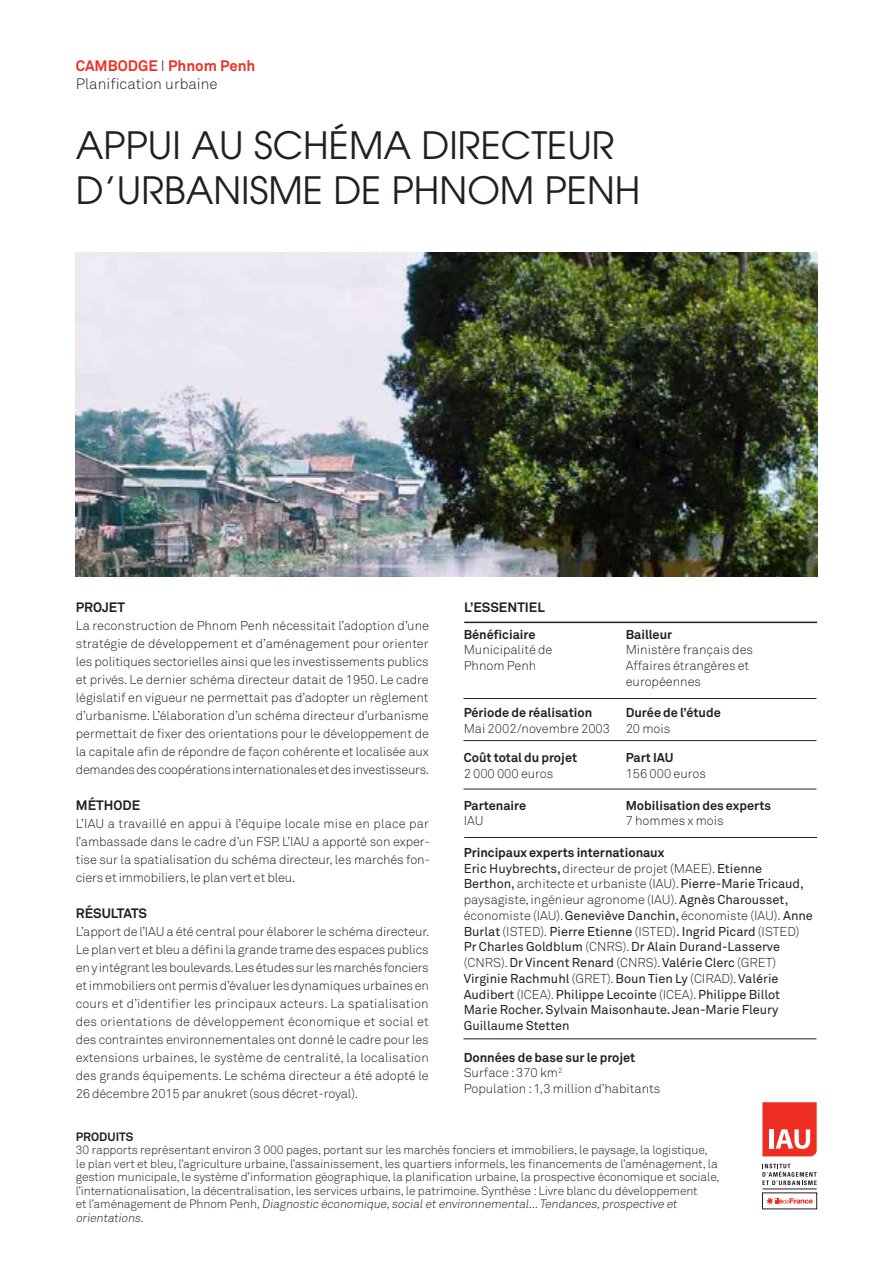
<style>
.page{position:relative;width:893px;height:1263px;background:#fff}
.page>*{position:absolute;margin:0;border:0;box-sizing:border-box;transform-origin:0 0}
.t1{font:37.5px/45px "Avant Garde";color:#231f20}
.t2{font:300 15px "Akkurat";color:#231f20}
.t3{font:700 15px "Akkurat";color:#ee2e22}
.inter1{font:700 13.5px "Akkurat";color:#231f20}
.texte_courant{font:300 12.75px/18px "Akkurat";color:#231f20;text-align:justify}
.texte_courant-2{font:12.75px/15.8px "Akkurat";color:#231f20}
.texte_courant-3{font:700 12.75px "Akkurat";color:#231f20}
.inter1-2{font:300 12px/13.5px "Akkurat";letter-spacing:-.01em;color:#231f20}
.inter1-3{font:700 12px "Akkurat";color:#231f20}
.s1{font-weight:300;color:#231f20}
.s2{font-weight:400}
.s3{font-weight:300}
</style>
<div class="page">
<svg style="left:762px;top:1164px;width:55px;height:21px"></svg>
<svg style="left:762px;top:1102px;width:55px;height:54px;background:#f05147"></svg>
<hr style="left:762px;top:1189px;width:55px;height:1px;background:#231f20">
<svg style="left:766px;top:1197px;width:47px;height:8px"></svg>
<img style="left:76px;top:252px;width:741px;height:324px">
<hr style="left:464px;top:622px;width:353px;height:1px;background:#231f20">
<hr style="left:463px;top:789px;width:353px;height:1px;background:#231f20">
<hr style="left:464px;top:837px;width:353px;height:1px;background:#231f20">
<hr style="left:463px;top:1038px;width:353px;height:1px;background:#231f20">
<hr style="left:463px;top:740px;width:353px;height:1px;background:#231f20">
<hr style="left:463px;top:698px;width:353px;height:1px;background:#231f20">
<p class="t3" style="left:76px;top:56px;width:181px">CAMBODGE <span class="s1">I</span> Phnom Penh</p>
<p class="t2" style="left:76px;top:75px;width:143px">Planification urbaine</p>
<p class="t1" style="left:76px;top:123px;width:566px">APPUI AU SCHÉMA DIRECTEUR<br>D’URBANISME DE PHNOM PENH</p>
<p class="inter1" style="left:76px;top:599px;width:51px">PROJET</p>
<p class="texte_courant" style="left:76px;top:617px;width:355px">La reconstruction de Phnom Penh nécessitait l’adoption d’une stratégie de développement et d’aménagement pour orienter les politiques sectorielles ainsi que les investissements publics et privés. Le dernier schéma directeur datait de 1950. Le cadre législatif en vigueur ne permettait pas d’adopter un règlement d’urbanisme. L’élaboration d’un schéma directeur d’urbanisme permettait de fixer des orientations pour le développement de la capitale afin de répondre de façon cohérente et localisée aux demandes des coopérations internationales et des investisseurs.</p>
<p class="inter1" style="left:76px;top:797px;width:66px">MÉTHODE</p>
<p class="texte_courant" style="left:76px;top:815px;width:356px">L’IAU a travaillé en appui à l’équipe locale mise en place par l’ambassade dans le cadre d’un FSP. L’IAU a apporté son exper&shy;tise sur la spatialisation du schéma directeur, les marchés fon&shy;ciers et immobiliers, le plan vert et bleu.</p>
<p class="inter1" style="left:76px;top:905px;width:73px">RÉSULTATS</p>
<p class="texte_courant" style="left:76px;top:923px;width:355px">L’apport de l’IAU a été central pour élaborer le schéma directeur.<br>Le plan vert et bleu a défini la grande trame des espaces publics en y intégrant les boulevards. Les études sur les marchés fonciers et immobiliers ont permis d’évaluer les dynamiques urbaines en cours et d’identifier les principaux acteurs. La spatialisation des orientations de développement économique et social et des contraintes environnementales ont donné le cadre pour les extensions urbaines, le système de centralité, la localisation des grands équipements. Le schéma directeur a été adopté le 26 décembre 2015 par anukret (sous décret-royal).</p>
<p class="inter1" style="left:464px;top:599px;width:82px">L’ESSENTIEL</p>
<p class="texte_courant-3" style="left:464px;top:626px;width:73px">Bénéficiaire</p>
<p class="texte_courant-3" style="left:626px;top:626px;width:48px">Bailleur</p>
<p class="texte_courant" style="left:464px;top:641px;width:90px">Municipalité de</p>
<p class="texte_courant" style="left:626px;top:641px;width:129px">Ministère français des</p>
<p class="texte_courant" style="left:464px;top:657px;width:74px">Phnom Penh</p>
<p class="texte_courant" style="left:626px;top:658px;width:125px;line-height:15.8px">Affaires étrangères et européennes</p>
<p class="texte_courant-3" style="left:464px;top:705px;width:130px">Période de réalisation</p>
<p class="texte_courant-3" style="left:626px;top:705px;width:97px">Durée de l’étude</p>
<p class="texte_courant" style="left:464px;top:720px;width:208px">Mai 2002/novembre 2003 20 mois</p>
<p class="texte_courant-3" style="left:464px;top:750px;width:115px">Coût total du projet</p>
<p class="texte_courant-3" style="left:626px;top:750px;width:49px">Part IAU</p>
<p class="texte_courant" style="left:464px;top:765px;width:91px">2 000 000 euros</p>
<p class="texte_courant" style="left:626px;top:765px;width:82px">156 000 euros</p>
<p class="texte_courant-3" style="left:464px;top:797px;width:64px">Partenaire</p>
<p class="texte_courant-3" style="left:626px;top:797px;width:147px">Mobilisation des experts</p>
<p class="texte_courant" style="left:464px;top:812px;width:21px">IAU</p>
<p class="texte_courant" style="left:626px;top:812px;width:99px">7 hommes x mois</p>
<p class="texte_courant-3" style="left:464px;top:844px;width:202px">Principaux experts internationaux</p>
<p class="texte_courant" style="left:464px;top:860px;width:351px;line-height:15.8px;text-align:left"><span class="s2">Eric Huybrechts,</span> directeur de projet (MAEE). <span class="s2">Etienne Berthon,</span> architecte et urbaniste (IAU). <span class="s2">Pierre-Marie Tricaud, </span>paysagiste, ingénieur agronome (IAU). <span class="s2">Agnès Charousset, </span>économiste (IAU). <span class="s2">Geneviève Danchin,</span> économiste (IAU). <span class="s2">Anne Burlat</span> (ISTED). <span class="s2">Pierre Etienne</span> (ISTED)<span class="s2">. Ingrid Picard</span> (ISTED)</p>
<p class="texte_courant-2" style="left:464px;top:939px;width:318px">Pr Charles Goldblum <span class="s3">(CNRS).</span> Dr Alain Durand-Lasserve <span class="s3">(CNRS).</span> Dr Vincent Renard <span class="s3">(CNRS).</span> Valérie Clerc <span class="s3">(GRET)<br></span>Virginie Rachmuhl <span class="s3">(GRET).</span> Boun Tien Ly <span class="s3">(CIRAD).</span> Valérie Audibert <span class="s3">(ICEA).</span> Philippe Lecointe <span class="s3">(ICEA).</span> Philippe Billot</p>
<p class="texte_courant-2" style="left:464px;top:1002px;width:316px">Marie Rocher. Sylvain Maisonhaute. Jean-Marie Fleury</p>
<p class="texte_courant-2" style="left:464px;top:1018px;width:108px">Guillaume Stetten</p>
<p class="texte_courant-3" style="left:464px;top:1049px;width:173px">Données de base sur le projet</p>
<p class="texte_courant" style="left:464px;top:1064px;width:100px">Surface : 370 km<sup>2</sup></p>
<p class="texte_courant" style="left:464px;top:1080px;width:198px">Population : 1,3 million d’habitants</p>
<p class="inter1-3" style="left:76px;top:1129px;width:59px">PRODUITS</p>
<p class="inter1-2" style="left:76px;top:1143px;width:645px">30 rapports représentant environ 3 000 pages, portant sur les marchés fonciers et immobiliers, le paysage, la logistique, le plan vert et bleu, l’agriculture urbaine, l’assainissement, les quartiers informels, les financements de l’aménagement, la gestion municipale, le système d’information géographique, la planification urbaine, la prospective économique et sociale, l’internationalisation, la décentralisation, les services urbains, le patrimoine. Synthèse : Livre blanc du développement<br>et l’a m é n a ge m e n t d e P h n o m Pe n h , Diagnostic économique,socialet environnemental...Tendances,prospective et orientations.</p>
</div>
